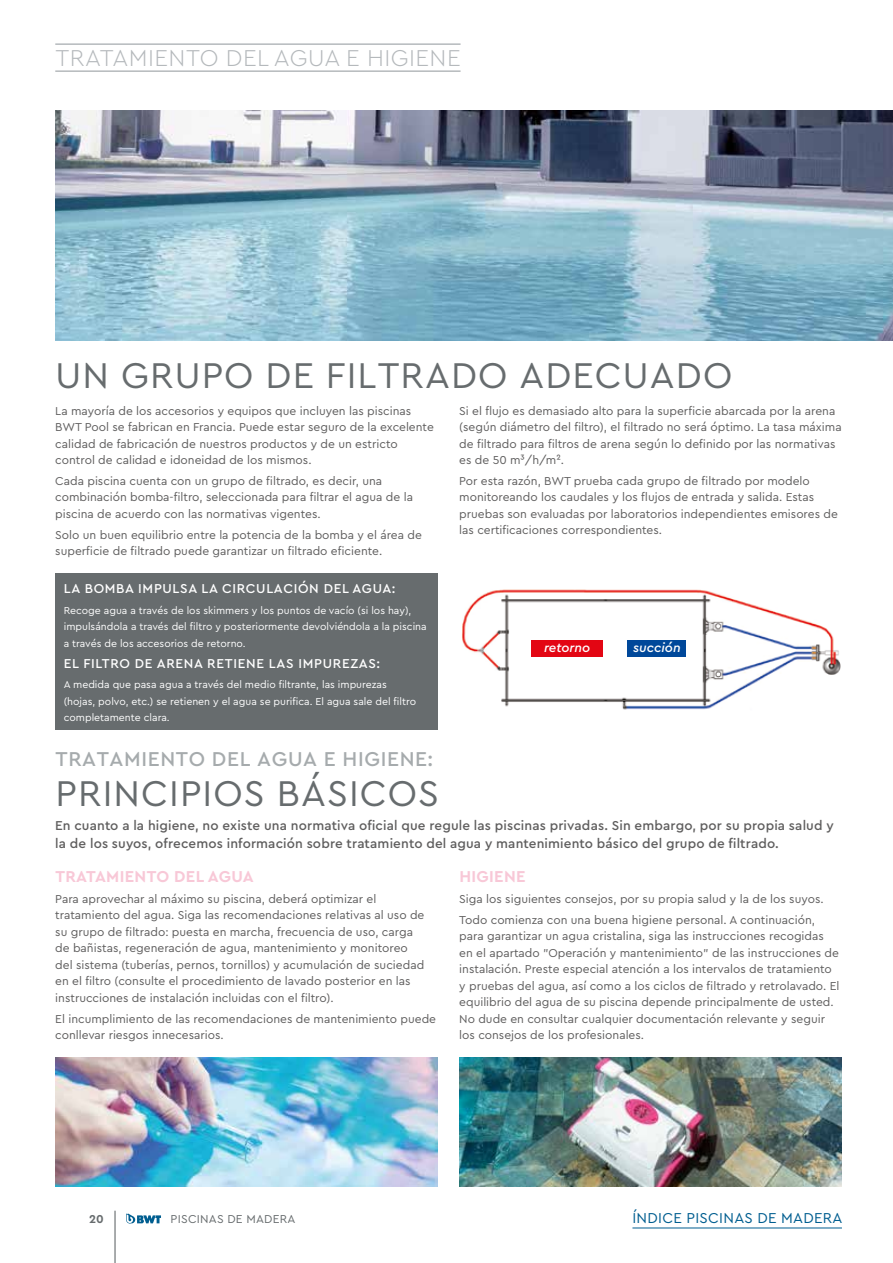
<style>
.page{position:relative;width:893px;height:1263px;background:#fff}
.page>*{position:absolute;margin:0;border:0;box-sizing:border-box;transform-origin:0 0}
.t1{font:37.5px "Cera PRO";letter-spacing:.03em;color:#676c6e}
.t2{font:300 24px "Cera PRO";letter-spacing:.02em;color:#b5b9bc}
.t3{font:500 21px "Cera PRO";letter-spacing:.03em;color:#a6abad}
.t4{font:700 16.5px "Cera PRO";letter-spacing:.02em;color:#f8c8d7}
.t5{font:15px "Cera PRO";letter-spacing:.02em;color:#005e90}
.t6{font:500 13.5px/18px "Cera PRO";letter-spacing:.01em;color:#5f5e5e}
.t7{font:500 13.5px "Cera PRO";letter-spacing:.05em;color:#fff}
.t8{font:italic 500 13.2px "Cera PRO";color:#fff}
.t9{font:12px/16.5px "Cera PRO";color:#5f5e5e}
.t10{font:12px "Cera PRO";letter-spacing:.02em;color:#676c6e}
.t11{font:700 12px "Cera PRO";color:#676c6e}
.t12{font:10.5px/16.5px "Cera PRO";color:#fff}
</style>
<div class="page">
<hr style="left:55px;top:43px;width:406px;height:2px;background:#b5b9bc">
<hr style="left:55px;top:70px;width:406px;height:2px;background:#b5b9bc">
<img style="left:459px;top:1057px;width:383px;height:129px">
<img style="left:55px;top:1057px;width:383px;height:129px">
<img style="left:462px;top:589px;width:379px;height:121px">
<div style="left:628px;top:640px;width:58px;height:17px;background:#00489a"></div>
<div style="left:532px;top:640px;width:71px;height:17px;background:#e30613"></div>
<div style="left:55px;top:574px;width:383px;height:156px;background:#676c6e"></div>
<img style="left:55px;top:111px;width:838px;height:230px">
<hr style="left:114px;top:1211px;width:2px;height:52px;background:#676c6e">
<svg style="left:126px;top:1213px;width:35px;height:10px"></svg>
<hr style="left:632px;top:1227px;width:210px;height:1px;background:#005e90">
<h2 class="t2" style="left:56px;top:42px;width:407px">TRATAMIENTO DEL AGUA E HIGIENE</h2>
<h1 class="t1" style="left:56px;top:350px;width:678px">UN GRUPO DE FILTRADO ADECUADO</h1>
<p class="t9" style="left:55px;top:402px;width:380px">La mayoría de los accesorios y equipos que incluyen las piscinas BWT Pool se fabrican en Francia. Puede estar seguro de la excelente calidad de fabricación de nuestros productos y de un estricto control de calidad e idoneidad de los mismos.</p>
<p class="t9" style="left:55px;top:472px;width:359px">Cada piscina cuenta con un grupo de filtrado, es decir, una combinación bomba-filtro, seleccionada para filtrar el agua de la piscina de acuerdo con las normativas vigentes.</p>
<p class="t9" style="left:55px;top:526px;width:368px">Solo un buen equilibrio entre la potencia de la bomba y el área de superficie de filtrado puede garantizar un filtrado eficiente.</p>
<p class="t9" style="left:459px;top:402px;width:384px">Si el flujo es demasiado alto para la superficie abarcada por la arena (según diámetro del filtro), el filtrado no será óptimo. La tasa máxima de filtrado para filtros de arena según lo definido por las normativas es de 50 m³/h/m².</p>
<p class="t9" style="left:459px;top:472px;width:380px">Por esta razón, BWT prueba cada grupo de filtrado por modelo monitoreando los caudales y los flujos de entrada y salida. Estas pruebas son evaluadas por laboratorios independientes emisores de las certificaciones correspondientes.</p>
<p class="t7" style="left:64px;top:580px;width:333px">LA BOMBA IMPULSA LA CIRCULACIÓN DEL AGUA:</p>
<p class="t12" style="left:64px;top:602px;width:364px">Recoge agua a través de los skimmers y los puntos de vacío (si los hay), impulsándola a través del filtro y posteriormente devolviéndola a la piscina a través de los accesorios de retorno.</p>
<p class="t7" style="left:64px;top:654px;width:318px">EL FILTRO DE ARENA RETIENE LAS IMPUREZAS:</p>
<p class="t12" style="left:64px;top:676px;width:354px">A medida que pasa agua a través del medio filtrante, las impurezas (hojas, polvo, etc.) se retienen y el agua se purifica. El agua sale del filtro completamente clara.</p>
<p class="t8" style="left:544px;top:639px;width:48px">retorno</p>
<p class="t8" style="left:633px;top:639px;width:49px">succión</p>
<h3 class="t3" style="left:55px;top:745px;width:379px">TRATAMIENTO DEL AGUA E HIGIENE:</h3>
<h1 class="t1" style="left:56px;top:769px;width:385px">PRINCIPIOS BÁSICOS</h1>
<p class="t6" style="left:55px;top:816px;width:780px">En cuanto a la higiene, no existe una normativa oficial que regule las piscinas privadas. Sin embargo, por su propia salud y la de los suyos, ofrecemos información sobre tratamiento del agua y mantenimiento básico del grupo de filtrado.</p>
<h3 class="t4" style="left:55px;top:865px;width:200px">TRATAMIENTO DEL AGUA</h3>
<p class="t9" style="left:55px;top:890px;width:371px">Para aprovechar al máximo su piscina, deberá optimizar el tratamiento del agua. Siga las recomendaciones relativas al uso de su grupo de filtrado: puesta en marcha, frecuencia de uso, carga de bañistas, regeneración de agua, mantenimiento y monitoreo del sistema (tuberías, pernos, tornillos) y acumulación de suciedad en el filtro (consulte el procedimiento de lavado posterior en las instrucciones de instalación incluidas con el filtro).</p>
<p class="t9" style="left:55px;top:1010px;width:382px">El incumplimiento de las recomendaciones de mantenimiento puede conllevar riesgos innecesarios.</p>
<h3 class="t4" style="left:459px;top:865px;width:68px">HIGIENE</h3>
<p class="t9" style="left:459px;top:888px;width:366px;line-height:20.7px">Siga los siguientes consejos, por su propia salud y la de los suyos.<br>Todo comienza con una buena higiene personal. A continuación,</p>
<p class="t9" style="left:459px;top:927px;width:382px">para garantizar un agua cristalina, siga las instrucciones recogidas en el apartado "Operación y mantenimiento" de las instrucciones de instalación. Preste especial atención a los intervalos de tratamiento y pruebas del agua, así como a los ciclos de filtrado y retrolavado. El equilibrio del agua de su piscina depende principalmente de usted.<br>No dude en consultar cualquier documentación relevante y seguir los consejos de los profesionales.</p>
<p class="t11" style="left:89px;top:1211px;width:16px">20</p>
<p class="t10" style="left:171px;top:1211px;width:126px">PISCINAS DE MADERA</p>
<p class="t5" style="left:632px;top:1208px;width:212px">ÍNDICE PISCINAS DE MADERA</p>
</div>
